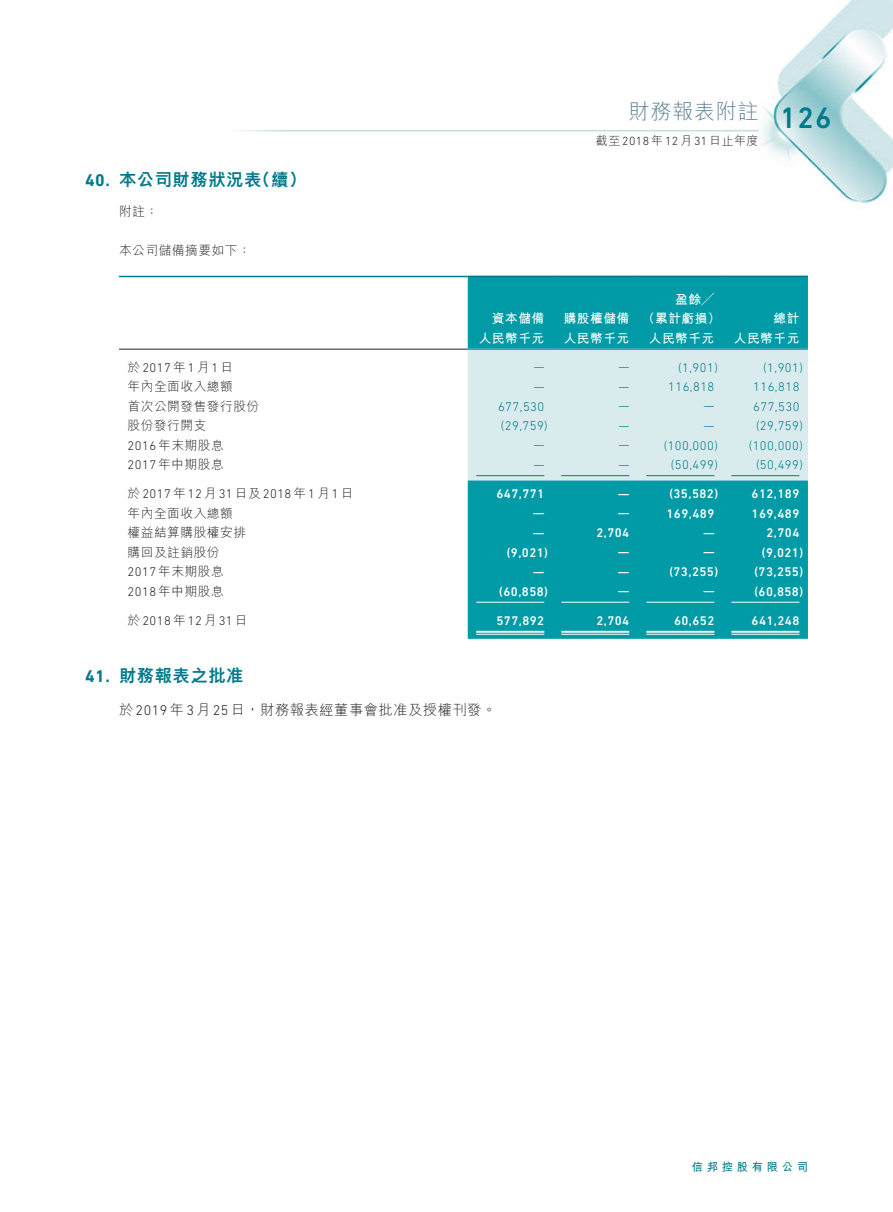
<style>
.page{position:relative;width:893px;height:1212px;background:#fff}
.page>*{position:absolute;margin:0;border:0;box-sizing:border-box;transform-origin:0 0}
.t1{font:500 30px "DIN Next LT Pro";color:#007a8a}
.t2{font:300 21px "M Hei HK";letter-spacing:.035em;color:#5b7f92}
._3__標題{font:800 17.25px "M Hei HK";letter-spacing:.035em;color:#007a8a}
._3__標題-2{font:700 17.25px "DIN Next LT Pro";color:#007a8a}
._1__內文{font:300 14.25px "M Hei HK";letter-spacing:.035em;color:#231f20}
._2__附註內文{font:500 12.75px "DIN Next LT Pro";letter-spacing:.035em;color:#fff}
._2__附註內文-2{font:300 12.75px "DIN Next LT Pro";letter-spacing:.035em;color:#007a8a}
._2__附註內文-3{font:300 12.75px "M Hei HK";letter-spacing:.035em;color:#231f20}
._2__附註內文-4{font:300 12.75px "DIN Next LT Pro";letter-spacing:.035em;color:#231f20}
._2__附註內文-5{font:700 12.75px "M Hei HK";letter-spacing:.035em;color:#fff}
.t3{font:300 12px "M Hei HK";letter-spacing:.035em;color:#231f20}
.t4{font:700 11.25px "M Hei HK";letter-spacing:.33em;color:#007a8a}
.s1{font-family:"M Hei HK"}
.s2{font-family:"DIN Next LT Pro"}
</style>
<div class="page">
<img style="left:720px;top:0;width:173px;height:276px">
<hr style="left:227px;top:130px;width:532px;height:1px;background:#b0d6db">
<div style="left:468px;top:277px;width:340px;height:362px;background:#009ba7"></div>
<div style="left:468px;top:350px;width:340px;height:130px;background:#d9ebed"></div>
<hr style="left:119px;top:276px;width:349px;height:1px;background:#007a8a">
<hr style="left:468px;top:276px;width:85px;height:1px;background:#007a8a">
<hr style="left:553px;top:276px;width:85px;height:1px;background:#007a8a">
<hr style="left:638px;top:276px;width:85px;height:1px;background:#007a8a">
<hr style="left:723px;top:276px;width:85px;height:1px;background:#007a8a">
<hr style="left:119px;top:349px;width:349px;height:1px;background:#231f20">
<hr style="left:468px;top:349px;width:85px;height:1px;background:#007a8a">
<hr style="left:553px;top:349px;width:85px;height:1px;background:#007a8a">
<hr style="left:638px;top:349px;width:85px;height:1px;background:#007a8a">
<hr style="left:723px;top:349px;width:85px;height:1px;background:#007a8a">
<hr style="left:476px;top:475px;width:68px;height:1px;background:#007a8a">
<hr style="left:561px;top:475px;width:68px;height:1px;background:#007a8a">
<hr style="left:646px;top:475px;width:68px;height:1px;background:#007a8a">
<hr style="left:731px;top:475px;width:68px;height:1px;background:#007a8a">
<hr style="left:476px;top:602px;width:68px;height:1px;background:#fff">
<hr style="left:561px;top:602px;width:68px;height:1px;background:#fff">
<hr style="left:646px;top:602px;width:68px;height:1px;background:#fff">
<hr style="left:731px;top:602px;width:68px;height:1px;background:#fff">
<hr style="left:476px;top:631px;width:68px;height:2px;background:#fff">
<hr style="left:476px;top:634px;width:68px;height:1px;background:#fff">
<hr style="left:561px;top:631px;width:68px;height:2px;background:#fff">
<hr style="left:561px;top:634px;width:68px;height:1px;background:#fff">
<hr style="left:646px;top:631px;width:68px;height:2px;background:#fff">
<hr style="left:646px;top:634px;width:68px;height:1px;background:#fff">
<hr style="left:731px;top:631px;width:68px;height:2px;background:#fff">
<hr style="left:731px;top:634px;width:68px;height:1px;background:#fff">
<p class="_3__標題-2" style="left:85px;top:170px;width:26px">40.</p>
<p class="_3__標題" style="left:253px;top:170px;width:54px">（續(</p>
<p class="_3__標題" style="left:119px;top:170px;width:144px">本公司財務狀況表</p>
<p class="_2__附註內文-3" style="left:119px;top:204px;width:41px">附註：</p>
<p class="_2__附註內文-3" style="left:119px;top:243px;width:133px">本公司儲備摘要如下：</p>
<p class="_2__附註內文-4" style="left:128px;top:360px;width:107px"><span class="s1">於</span>2017<span class="s1">年</span>1<span class="s1">月</span>1<span class="s1">日</span></p>
<p class="_2__附註內文-3" style="left:128px;top:380px;width:107px">年內全面收入總額</p>
<p class="_2__附註內文-3" style="left:128px;top:399px;width:133px">首次公開發售發行股份</p>
<p class="_2__附註內文-3" style="left:128px;top:419px;width:80px">股份發行開支</p>
<p class="_2__附註內文-3" style="left:128px;top:438px;width:98px"><span class="s2">2016</span>年末期股息</p>
<p class="_2__附註內文-3" style="left:128px;top:458px;width:98px"><span class="s2">2017</span>年中期股息</p>
<p class="_2__附註內文-4" style="left:128px;top:486px;width:227px"><span class="s1">於</span>2017<span class="s1">年</span>12<span class="s1">月</span>31<span class="s1">日及</span>2018<span class="s1">年</span>1<span class="s1">月</span>1<span class="s1">日</span></p>
<p class="_2__附註內文-3" style="left:128px;top:506px;width:107px">年內全面收入總額</p>
<p class="_2__附註內文-3" style="left:128px;top:526px;width:120px">權益結算購股權安排</p>
<p class="_2__附註內文-3" style="left:128px;top:545px;width:94px">購回及註銷股份</p>
<p class="_2__附註內文-3" style="left:128px;top:565px;width:98px"><span class="s2">2017</span>年末期股息</p>
<p class="_2__附註內文-3" style="left:128px;top:584px;width:98px"><span class="s2">2018</span>年中期股息</p>
<p class="_2__附註內文-4" style="left:128px;top:613px;width:122px"><span class="s1">於</span>2018<span class="s1">年</span>12<span class="s1">月</span>31<span class="s1">日</span></p>
<p class="_2__附註內文-5" style="left:492px;top:309px;width:54px">資本儲備</p>
<p class="_2__附註內文-5" style="left:479px;top:329px;width:67px">人民幣千元</p>
<p class="_2__附註內文-2" style="left:534px;top:359px;width:12px">—</p>
<p class="_2__附註內文-2" style="left:534px;top:379px;width:12px">—</p>
<p class="_2__附註內文-2" style="left:498px;top:399px;width:48px">677,530</p>
<p class="_2__附註內文-2" style="left:501px;top:418px;width:48px">)29,759(</p>
<p class="_2__附註內文-2" style="left:534px;top:437px;width:12px">—</p>
<p class="_2__附註內文-2" style="left:534px;top:457px;width:12px">—</p>
<p class="_2__附註內文" style="left:496px;top:486px;width:49px">647,771</p>
<p class="_2__附註內文" style="left:533px;top:505px;width:13px">—</p>
<p class="_2__附註內文" style="left:533px;top:525px;width:13px">—</p>
<p class="_2__附註內文" style="left:507px;top:545px;width:43px">)9,021(</p>
<p class="_2__附註內文" style="left:533px;top:564px;width:13px">—</p>
<p class="_2__附註內文" style="left:499px;top:584px;width:50px">)60,858(</p>
<p class="_2__附註內文" style="left:496px;top:613px;width:49px">577,892</p>
<p class="_3__標題-2" style="left:85px;top:666px;width:26px">41.</p>
<p class="_3__標題" style="left:119px;top:667px;width:126px">財務報表之批准</p>
<p class="_1__內文" style="left:119px;top:702px;width:379px">於<span class="s2">2019</span>年<span class="s2">3</span>月<span class="s2">25</span>日，財務報表經董事會批准及授權刊發。</p>
<h2 class="t2" style="left:629px;top:100px;width:131px">財務報表附註</h2>
<p class="t3" style="left:596px;top:135px;width:164px">截至<span class="s2">2018</span>年<span class="s2">12</span>月<span class="s2">31</span>日止年度</p>
<h1 class="t1" style="left:780px;top:100px;width:53px">126</h1>
<p class="_2__附註內文-5" style="left:564px;top:309px;width:67px">購股權儲備</p>
<p class="_2__附註內文-5" style="left:675px;top:290px;width:41px">盈餘╱</p>
<p class="_2__附註內文-5" style="left:642px;top:309px;width:80px">（累計虧損）</p>
<p class="_2__附註內文-5" style="left:773px;top:309px;width:27px">總計</p>
<p class="_2__附註內文-5" style="left:564px;top:329px;width:67px">人民幣千元</p>
<p class="_2__附註內文-5" style="left:649px;top:329px;width:67px">人民幣千元</p>
<p class="_2__附註內文-5" style="left:734px;top:329px;width:67px">人民幣千元</p>
<p class="_2__附註內文-2" style="left:619px;top:359px;width:12px">—</p>
<p class="_2__附註內文-2" style="left:678px;top:360px;width:41px">)1,901(</p>
<p class="_2__附註內文-2" style="left:763px;top:360px;width:41px">)1,901(</p>
<p class="_2__附註內文-2" style="left:619px;top:379px;width:12px">—</p>
<p class="_2__附註內文-2" style="left:668px;top:379px;width:48px">116,818</p>
<p class="_2__附註內文-2" style="left:753px;top:379px;width:48px">116,818</p>
<p class="_2__附註內文-2" style="left:619px;top:398px;width:12px">—</p>
<p class="_2__附註內文-2" style="left:704px;top:398px;width:12px">—</p>
<p class="_2__附註內文-2" style="left:753px;top:399px;width:48px">677,530</p>
<p class="_2__附註內文-2" style="left:619px;top:418px;width:12px">—</p>
<p class="_2__附註內文-2" style="left:704px;top:418px;width:12px">—</p>
<p class="_2__附註內文-2" style="left:756px;top:418px;width:48px">)29,759(</p>
<p class="_2__附註內文-2" style="left:619px;top:437px;width:12px">—</p>
<p class="_2__附註內文-2" style="left:664px;top:438px;width:56px">)100,000(</p>
<p class="_2__附註內文-2" style="left:749px;top:438px;width:56px">)100,000(</p>
<p class="_2__附註內文-2" style="left:619px;top:457px;width:12px">—</p>
<p class="_2__附註內文-2" style="left:671px;top:457px;width:48px">)50,499(</p>
<p class="_2__附註內文-2" style="left:756px;top:457px;width:48px">)50,499(</p>
<p class="_2__附註內文" style="left:618px;top:486px;width:13px">—</p>
<p class="_2__附註內文" style="left:669px;top:486px;width:50px">)35,582(</p>
<p class="_2__附註內文" style="left:752px;top:486px;width:49px">612,189</p>
<p class="_2__附註內文" style="left:618px;top:505px;width:13px">—</p>
<p class="_2__附註內文" style="left:666px;top:506px;width:49px">169,489</p>
<p class="_2__附註內文" style="left:752px;top:506px;width:49px">169,489</p>
<p class="_2__附註內文" style="left:596px;top:525px;width:34px">2,704</p>
<p class="_2__附註內文" style="left:703px;top:525px;width:13px">—</p>
<p class="_2__附註內文" style="left:766px;top:525px;width:34px">2,704</p>
<p class="_2__附註內文" style="left:618px;top:544px;width:13px">—</p>
<p class="_2__附註內文" style="left:703px;top:544px;width:13px">—</p>
<p class="_2__附註內文" style="left:762px;top:545px;width:43px">)9,021(</p>
<p class="_2__附註內文" style="left:618px;top:564px;width:13px">—</p>
<p class="_2__附註內文" style="left:669px;top:564px;width:50px">)73,255(</p>
<p class="_2__附註內文" style="left:754px;top:564px;width:50px">)73,255(</p>
<p class="_2__附註內文" style="left:618px;top:583px;width:13px">—</p>
<p class="_2__附註內文" style="left:703px;top:583px;width:13px">—</p>
<p class="_2__附註內文" style="left:754px;top:584px;width:50px">)60,858(</p>
<p class="_2__附註內文" style="left:596px;top:613px;width:34px">2,704</p>
<p class="_2__附註內文" style="left:674px;top:613px;width:42px">60,652</p>
<p class="_2__附註內文" style="left:752px;top:613px;width:49px">641,248</p>
<p class="t4" style="left:692px;top:1159px;width:117px">信邦控股有限公司</p>
</div>
